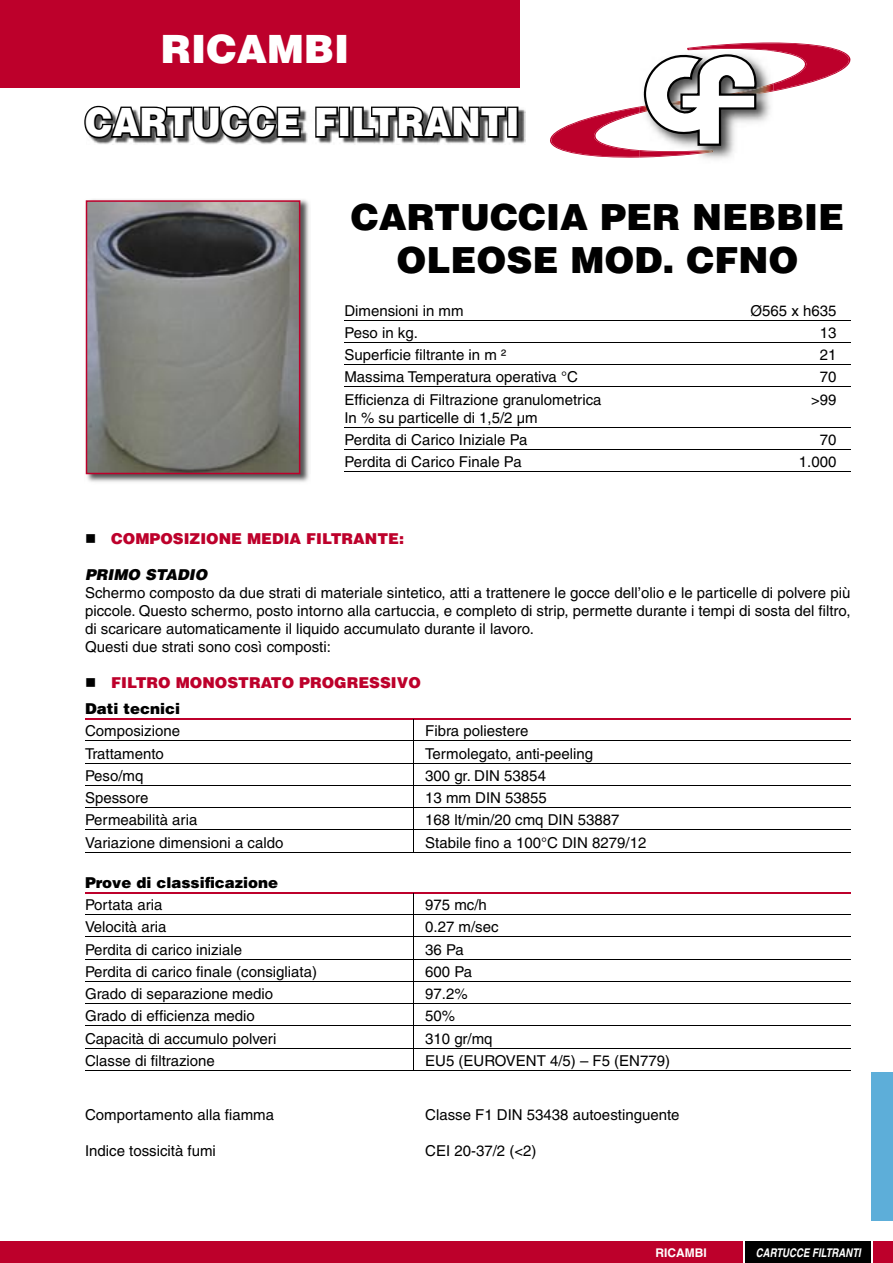
<style>
.page{position:relative;width:893px;height:1263px;background:#fff}
.page>*{position:absolute;margin:0;border:0;box-sizing:border-box;transform-origin:0 0}
.t1{font:900 39px "Helvetica";color:#fff;scale:.9 1}
.t2{font:900 39px "Helvetica";color:#fff}
.t3{font:900 36px/43.2px "Helvetica";color:#000;text-align:center}
.t4{font:15px/18px "Helvetica";color:#000}
.t5{font:900 15px/26.5px "Helvetica";color:#bd002b}
.t6{font:900 15px "Helvetica";color:#000}
.t7{font:italic 900 15px "Helvetica";color:#000}
.t8{font:italic 700 12px "Helvetica";color:#fff;scale:.8 1}
.t9{font:700 12px "Helvetica";color:#fff}
.s1{color:#000}
</style>
<div class="page">
<svg style="left:550px;top:42px;width:301px;height:116px"></svg>
<div style="left:0;top:0;width:520px;height:87px;background:#bd002b"></div>
<div style="left:0;top:1242px;width:893px;height:21px;background:#bd002b"></div>
<div style="left:744px;top:1242px;width:128px;height:21px;background:#000"></div>
<svg style="left:871px;top:1242px;width:1px;height:21px"></svg>
<hr style="left:743px;top:1242px;width:2px;height:21px;background:#fff">
<img style="left:92px;top:108px;width:433px;height:37px">
<svg style="left:84px;top:105px;width:218px;height:35px;background:#565656"></svg>
<svg style="left:314px;top:106px;width:25px;height:33px"></svg>
<div style="left:339px;top:107px;width:11px;height:31px;border:3px solid #000"></div>
<svg style="left:351px;top:106px;width:157px;height:34px;background:#535353"></svg>
<div style="left:507px;top:107px;width:11px;height:31px;border:3px solid #000"></div>
<div style="left:872px;top:1071px;width:21px;height:149px;background:#5daed9"></div>
<img style="left:85px;top:199px;width:224px;height:283px">
<img style="left:87px;top:202px;width:212px;height:271px">
<hr style="left:86px;top:201px;width:1px;height:272px;background:#bd002b">
<hr style="left:86px;top:473px;width:214px;height:1px;background:#bd002b">
<hr style="left:299px;top:201px;width:1px;height:272px;background:#bd002b">
<hr style="left:86px;top:200px;width:214px;height:2px;background:#bd002b">
<hr style="left:85px;top:718px;width:765px;height:1px;background:#bd002b">
<hr style="left:85px;top:741px;width:765px;height:1px;background:#000">
<hr style="left:85px;top:763px;width:765px;height:1px;background:#000">
<hr style="left:85px;top:785px;width:765px;height:1px;background:#000">
<hr style="left:85px;top:807px;width:765px;height:1px;background:#000">
<hr style="left:85px;top:830px;width:765px;height:1px;background:#000">
<hr style="left:85px;top:852px;width:765px;height:1px;background:#000">
<hr style="left:85px;top:892px;width:765px;height:1px;background:#bd002b">
<hr style="left:85px;top:914px;width:765px;height:1px;background:#000">
<hr style="left:85px;top:937px;width:765px;height:1px;background:#000">
<hr style="left:85px;top:959px;width:765px;height:1px;background:#000">
<hr style="left:85px;top:981px;width:765px;height:1px;background:#000">
<hr style="left:85px;top:1003px;width:765px;height:1px;background:#000">
<hr style="left:85px;top:1026px;width:765px;height:1px;background:#000">
<hr style="left:85px;top:1048px;width:765px;height:1px;background:#000">
<hr style="left:85px;top:1070px;width:765px;height:1px;background:#000">
<hr style="left:344px;top:320px;width:506px;height:1px;background:#000">
<hr style="left:344px;top:342px;width:506px;height:1px;background:#000">
<hr style="left:344px;top:364px;width:506px;height:1px;background:#000">
<hr style="left:344px;top:387px;width:506px;height:1px;background:#000">
<hr style="left:344px;top:427px;width:506px;height:1px;background:#000">
<hr style="left:344px;top:449px;width:506px;height:1px;background:#000">
<hr style="left:344px;top:471px;width:506px;height:1px;background:#000">
<hr style="left:413px;top:720px;width:1px;height:132px;background:#000">
<hr style="left:413px;top:893px;width:1px;height:177px;background:#000">
<h1 class="t2" style="left:161px;top:23px;width:190px">RICAMBI</h1>
<h1 class="t1" style="left:85px;top:97px;width:484px">CARTUCCE FILTRANTI</h1>
<h2 class="t3" style="left:351px;top:194px;width:495px">CARTUCCIA PER NEBBIE<br>OLEOSE MOD. CFNO</h2>
<p class="t4" style="left:344px;top:301px;width:121px">Dimensioni in mm</p>
<p class="t4" style="left:751px;top:301px;width:87px">Ø565 x h635</p>
<p class="t4" style="left:344px;top:324px;width:75px">Peso in kg.</p>
<p class="t4" style="left:820px;top:324px;width:18px">13</p>
<p class="t4" style="left:344px;top:346px;width:163px">Superficie filtrante in m ²</p>
<p class="t4" style="left:820px;top:346px;width:18px">21</p>
<p class="t4" style="left:344px;top:368px;width:235px">Massima Temperatura operativa °C</p>
<p class="t4" style="left:820px;top:368px;width:18px">70</p>
<p class="t4" style="left:344px;top:390px;width:259px">Efficienza di Filtrazione granulometrica</p>
<p class="t4" style="left:811px;top:390px;width:27px">&gt;99</p>
<p class="t4" style="left:344px;top:406px;width:195px;line-height:22.2px">In % su particelle di 1,5/2 µm<br>Perdita di Carico Iniziale Pa</p>
<p class="t4" style="left:820px;top:431px;width:18px">70</p>
<p class="t4" style="left:344px;top:453px;width:179px">Perdita di Carico Finale Pa</p>
<p class="t4" style="left:799px;top:453px;width:39px">1.000</p>
<p class="t5" style="left:85px;top:524px;width:320px"><span class="s1">■</span> COMPOSIZIONE MEDIA FILTRANTE:</p>
<p class="t7" style="left:85px;top:564px;width:124px">PRIMO STADIO</p>
<p class="t4" style="left:85px;top:583px;width:767px">Schermo composto da due strati di materiale sintetico, atti a trattenere le gocce dell’olio e le particelle di polvere più piccole. Questo schermo, posto intorno alla cartuccia, e completo di strip, permette durante i tempi di sosta del filtro, di scaricare automaticamente il liquido accumulato durante il lavoro.<br>Questi due strati sono così composti:</p>
<p class="t5" style="left:85px;top:668px;width:337px"><span class="s1">■</span> FILTRO MONOSTRATO PROGRESSIVO<br><span class="s1">Dati tecnici</span></p>
<p class="t4" style="left:85px;top:722px;width:97px">Composizione</p>
<p class="t4" style="left:425px;top:722px;width:105px">Fibra poliestere</p>
<p class="t4" style="left:85px;top:744px;width:80px">Trattamento</p>
<p class="t4" style="left:425px;top:744px;width:170px">Termolegato, anti-peeling</p>
<p class="t4" style="left:85px;top:767px;width:60px">Peso/mq</p>
<p class="t4" style="left:425px;top:767px;width:122px">300 gr. DIN 53854</p>
<p class="t4" style="left:85px;top:789px;width:65px">Spessore</p>
<p class="t4" style="left:425px;top:789px;width:123px">13 mm DIN 53855</p>
<p class="t4" style="left:85px;top:811px;width:114px">Permeabilità aria</p>
<p class="t4" style="left:425px;top:811px;width:196px">168 lt/min/20 cmq DIN 53887</p>
<p class="t4" style="left:85px;top:833px;width:200px">Variazione dimensioni a caldo</p>
<p class="t4" style="left:425px;top:833px;width:223px">Stabile fino a 100°C DIN 8279/12</p>
<p class="t6" style="left:85px;top:873px;width:195px">Prove di classificazione</p>
<p class="t4" style="left:85px;top:896px;width:79px">Portata aria</p>
<p class="t4" style="left:425px;top:896px;width:63px">975 mc/h</p>
<p class="t4" style="left:85px;top:918px;width:83px">Velocità aria</p>
<p class="t4" style="left:425px;top:918px;width:75px">0.27 m/sec</p>
<p class="t4" style="left:85px;top:940px;width:159px">Perdita di carico iniziale</p>
<p class="t4" style="left:425px;top:940px;width:40px">36 Pa</p>
<p class="t4" style="left:85px;top:963px;width:234px">Perdita di carico finale (consigliata)</p>
<p class="t4" style="left:425px;top:963px;width:48px">600 Pa</p>
<p class="t4" style="left:85px;top:985px;width:190px">Grado di separazione medio</p>
<p class="t4" style="left:425px;top:985px;width:44px">97.2%</p>
<p class="t4" style="left:85px;top:1007px;width:171px">Grado di efficienza medio</p>
<p class="t4" style="left:425px;top:1007px;width:32px">50%</p>
<p class="t4" style="left:85px;top:1029px;width:193px">Capacità di accumulo polveri</p>
<p class="t4" style="left:425px;top:1029px;width:69px">310 gr/mq</p>
<p class="t4" style="left:85px;top:1052px;width:131px">Classe di filtrazione</p>
<p class="t4" style="left:425px;top:1052px;width:246px">EU5 (EUROVENT 4/5) – F5 (EN779)</p>
<p class="t4" style="left:85px;top:1106px;width:190px">Comportamento alla fiamma</p>
<p class="t4" style="left:425px;top:1106px;width:256px">Classe F1 DIN 53438 autoestinguente</p>
<p class="t4" style="left:85px;top:1142px;width:132px">Indice tossicità fumi</p>
<p class="t4" style="left:425px;top:1142px;width:113px">CEI 20-37/2 (&lt;2)</p>
<p class="t9" style="left:655px;top:1245px;width:53px">RICAMBI</p>
<p class="t8" style="left:756px;top:1245px;width:133px">CARTUCCE FILTRANTI</p>
</div>
